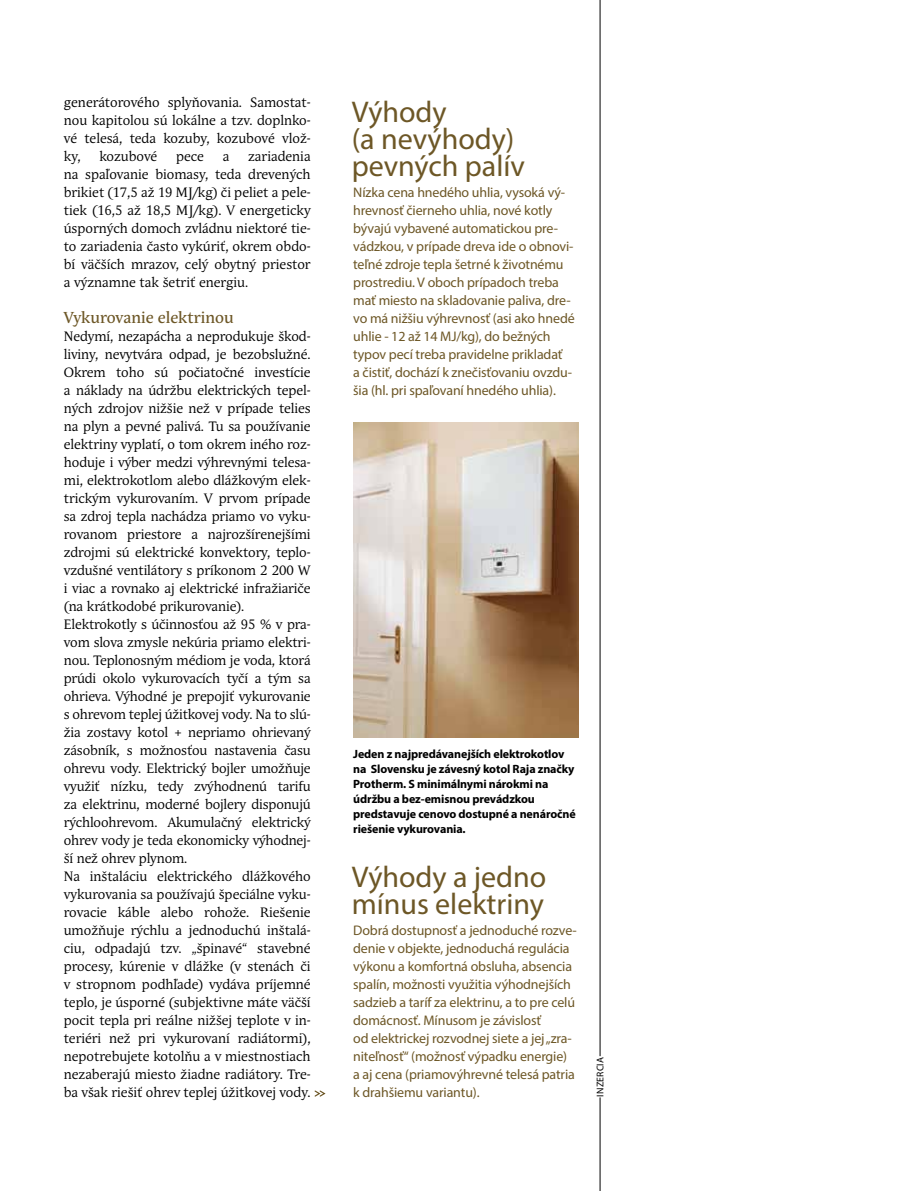
<style>
.page{position:relative;width:915px;height:1191px;background:#fff}
.page>*{position:absolute;margin:0;border:0;box-sizing:border-box;transform-origin:0 0}
.t1{font:30px/27px "Myriad Pro";color:#6d5726}
.t2{font:15.75px "Andulka Text Pro";color:#6d5726}
.t3{font:13.95px/18px "Myriad Pro";letter-spacing:-.01em;color:#6d5726}
.t4{font:13.5px/18px "Andulka Book Pro";letter-spacing:-.005em;color:#000;text-align:justify}
.t5{font:700 12px/15px "Myriad Pro";letter-spacing:-.01em;color:#000}
.t6{font:9.75px "Myriad Pro";letter-spacing:.02em;color:#000}
</style>
<div class="page">
<img style="left:353px;top:422px;width:225px;height:315px">
<svg style="left:314px;top:1090px;width:12px;height:7px"></svg>
<hr style="left:599px;top:1097px;width:1px;height:94px;background:#000">
<hr style="left:599px;top:0;width:1px;height:1056px;background:#000">
<p class="t4" style="left:64px;top:93px;width:248px">generátorového splyňovania. Samostat&shy;nou kapitolou sú lokálne a tzv. doplnko&shy;vé telesá, teda kozuby, kozubové vlož&shy;ky, -kozubové</p>
<p class="t4" style="left:64px;top:147px;width:248px;text-indent:184px">zariadenia na spaľovanie biomasy, teda drevených brikiet (17,5 až 19 MJ/kg) či peliet a pele&shy;tiek (16,5 až 18,5 MJ/kg). V energeticky úsporných domoch zvládnu niektoré tie&shy;to zariadenia často vykúriť, okrem obdo&shy;bí väčších mrazov, celý obytný priestor a významne tak šetriť energiu.</p>
<p class="t4" style="left:176px;top:147px;width:29px">pece</p>
<p class="t4" style="left:223px;top:147px;width:8px">a</p>
<p class="t2" style="left:64px;top:308px;width:171px">Vykurovanie elektrinou</p>
<p class="t4" style="left:64px;top:327px;width:248px;text-align:left">Nedymí, nezapácha a neprodukuje škod&shy;liviny, nevytvára odpad, je bezobslužné.<br>Okrem toho sú počiatočné investície a náklady na údržbu elektrických tepel&shy;ných zdrojov nižšie než v prípade telies na plyn a pevné palivá. Tu sa používanie elektriny vyplatí, o tom okrem iného roz&shy;hoduje i výber medzi výhrevnými telesa&shy;mi, elektrokotlom alebo dlážkovým elek&shy;trickým vykurovaním. V prvom prípade sa zdroj tepla nachádza priamo vo vyku&shy;rovanom priestore a najrozšírenejšími zdrojmi sú elektrické konvektory, teplo&shy;vzdušné ventilátory s príkonom 2 200 W i viac a rovnako aj elektrické infražiariče (na krátkodobé prikurovanie).<br>Elektrokotly s účinnosťou až 95 % v pra&shy;vom slova zmysle nekúria priamo elektri&shy;nou. Teplonosným médiom je voda, ktorá prúdi okolo vykurovacích tyčí a tým sa ohrieva. Výhodné je prepojiť vykurovanie s ohrevom teplej úžitkovej vody. Na to slú&shy;žia zostavy kotol + nepriamo ohrievaný zásobník, s možnosťou nastavenia času ohrevu vody. Elektrický bojler umožňuje využiť nízku, tedy zvýhodnenú tarifu za elektrinu, moderné bojlery disponujú rýchloohrevom. Akumulačný elektrický ohrev vody je teda ekonomicky výhodnej&shy;ší než ohrev plynom.<br>Na inštaláciu elektrického dlážkového vykurovania sa používajú špeciálne vyku&shy;rovacie káble alebo rohože. Riešenie umožňuje rýchlu a jednoduchú inštalá&shy;ciu, odpadajú tzv. „špinavé“ stavebné procesy, kúrenie v dlážke (v stenách či v stropnom podhľade) vydáva príjemné teplo, je úsporné (subjektivne máte väčší pocit tepla pri reálne nižšej teplote v in&shy;teriéri než pri vykurovaní radiátormi), nepotrebujete kotolňu a v miestnostiach nezaberajú miesto žiadne radiátory. Tre&shy;ba však riešiť ohrev teplej úžitkovej vody.</p>
<h1 class="t1" style="left:351px;top:98px;width:175px">Výhody<br>(a nevýhody) pevných palív</h1>
<p class="t3" style="left:353px;top:183px;width:223px">Nízka cena hnedého uhlia, vysoká vý&shy;hrevnosť čierneho uhlia, nové kotly bývajú vybavené automatickou pre&shy;vádzkou, v prípade dreva ide o obnovi&shy;teľné zdroje tepla šetrné k životnému prostrediu. V oboch prípadoch treba mať miesto na skladovanie paliva, dre&shy;vo má nižšiu výhrevnosť (asi ako hnedé uhlie - 12 až 14 MJ/kg), do bežných typov pecí treba pravidelne prikladať<br>a čistiť, dochází k znečisťovaniu ovzdu&shy;šia (hl. pri spaľovaní hnedého uhlia).</p>
<p class="t5" style="left:353px;top:746px;width:224px">Jeden z najpredávanejších elektrokotlov na Slovensku je závesný kotol Raja značky Protherm. S minimálnymi nárokmi na údržbu a bez-emisnou prevádzkou predstavuje cenovo dostupné a nenáročné riešenie vykurovania.</p>
<h1 class="t1" style="left:351px;top:863px;width:196px">Výhody a jedno mínus elektriny</h1>
<p class="t3" style="left:353px;top:921px;width:225px">Dobrá dostupnosť a jednoduché rozve&shy;denie v objekte, jednoduchá regulácia výkonu a komfortná obsluha, absencia spalín, možnosti využitia výhodnejších sadzieb a taríf za elektrinu, a to pre celú domácnosť. Mínusom je závislosť<br>od elektrickej rozvodnej siete a jej „zra&shy;niteľnosť“ (možnosť výpadku energie) a aj cena (priamovýhrevné telesá patria k drahšiemu variantu).</p>
<p class="t6" style="left:594px;top:1096px;width:41px;rotate:-90deg">inzercia</p>
</div>
